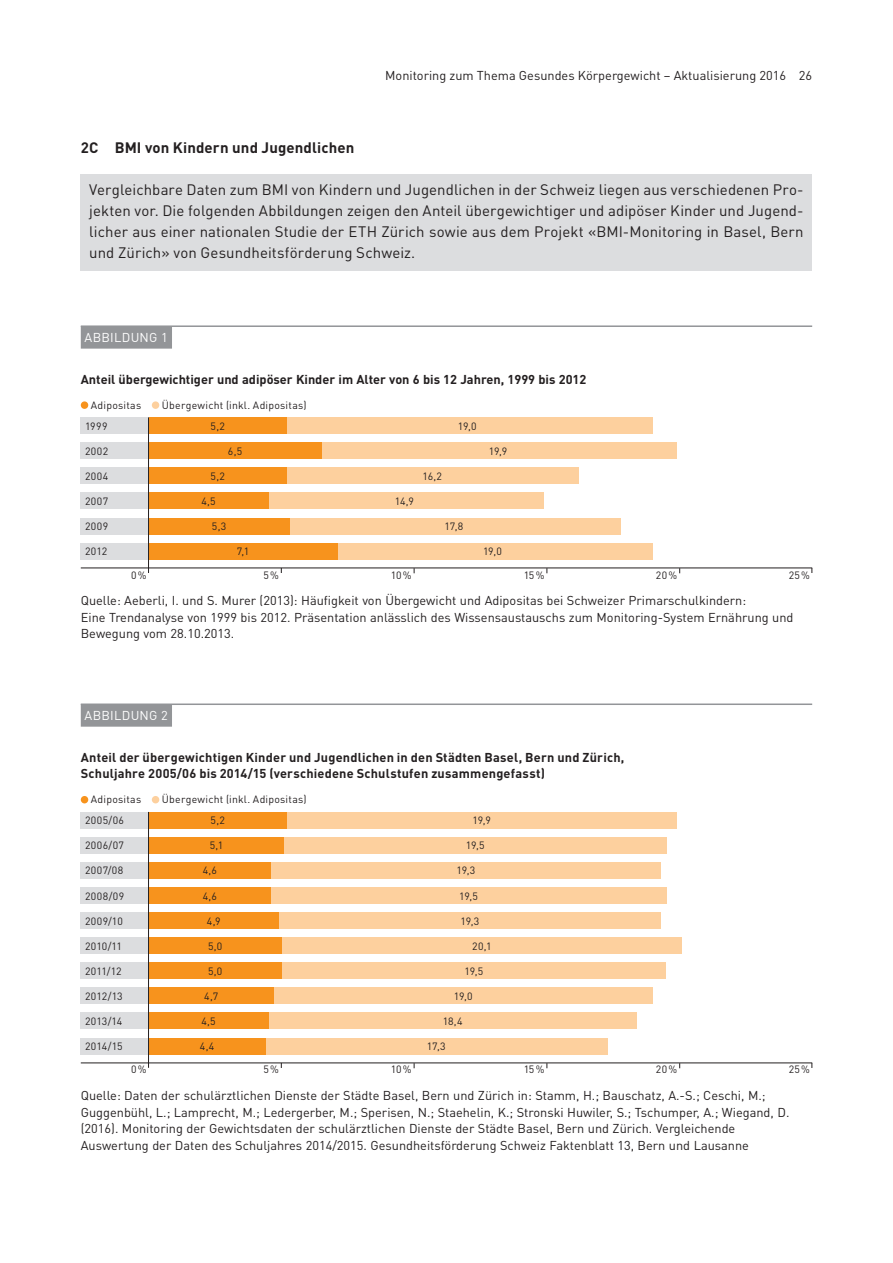
<style>
.page{position:relative;width:893px;height:1263px;background:#fff}
.page>*{position:absolute;margin:0;border:0;box-sizing:border-box;transform-origin:0 0}
.t1{font:15px/21px "DINOT";letter-spacing:.005em;color:#231f20;text-align:justify}
.t2{font:700 15px "DINOT";letter-spacing:.005em;color:#231f20}
.t3{font:12.75px/16.5px "DINOT";color:#231f20}
.t4{font:700 12.75px/16.5px "DINOT";letter-spacing:.015em;color:#231f20}
.t5{font:12.75px "DINOT";letter-spacing:.03em;color:#fff}
.t6{font:10.5px "DINOT";letter-spacing:.025em;color:#231f20}
</style>
<div class="page">
<div style="left:81px;top:174px;width:731px;height:97px;background:#dcdddf"></div>
<div style="left:81px;top:401px;width:7px;height:8px;background:#f7931d;border-radius:50%"></div>
<div style="left:152px;top:401px;width:7px;height:8px;background:#fdd09e;border-radius:50%"></div>
<div style="left:81px;top:468px;width:68px;height:16px;background:#dcdddf"></div>
<div style="left:286px;top:468px;width:293px;height:16px;background:#fdd09e"></div>
<div style="left:149px;top:468px;width:138px;height:16px;background:#f7931d"></div>
<div style="left:81px;top:442px;width:68px;height:17px;background:#dcdddf"></div>
<div style="left:319px;top:442px;width:358px;height:17px;background:#fdd09e"></div>
<div style="left:149px;top:442px;width:172px;height:17px;background:#f7931d"></div>
<div style="left:81px;top:417px;width:68px;height:17px;background:#dcdddf"></div>
<div style="left:282px;top:417px;width:371px;height:17px;background:#fdd09e"></div>
<div style="left:149px;top:417px;width:138px;height:17px;background:#f7931d"></div>
<div style="left:81px;top:493px;width:68px;height:16px;background:#dcdddf"></div>
<div style="left:265px;top:493px;width:279px;height:16px;background:#fdd09e"></div>
<div style="left:149px;top:493px;width:119px;height:16px;background:#f7931d"></div>
<div style="left:81px;top:518px;width:68px;height:16px;background:#dcdddf"></div>
<div style="left:287px;top:518px;width:334px;height:16px;background:#fdd09e"></div>
<div style="left:149px;top:518px;width:140px;height:16px;background:#f7931d"></div>
<div style="left:81px;top:543px;width:68px;height:16px;background:#dcdddf"></div>
<div style="left:332px;top:543px;width:321px;height:16px;background:#fdd09e"></div>
<div style="left:149px;top:543px;width:188px;height:16px;background:#f7931d"></div>
<hr style="left:81px;top:568px;width:731px;height:1px;background:#231f20">
<hr style="left:148px;top:417px;width:1px;height:156px;background:#231f20">
<hr style="left:81px;top:325px;width:731px;height:2px;background:#939598">
<div style="left:81px;top:326px;width:91px;height:23px;background:#939598"></div>
<div style="left:81px;top:796px;width:7px;height:7px;background:#f7931d;border-radius:50%"></div>
<div style="left:152px;top:796px;width:7px;height:7px;background:#fdd09e;border-radius:50%"></div>
<div style="left:81px;top:862px;width:68px;height:17px;background:#dcdddf"></div>
<div style="left:271px;top:862px;width:390px;height:17px;background:#fdd09e"></div>
<div style="left:149px;top:862px;width:122px;height:17px;background:#f7931d"></div>
<div style="left:81px;top:837px;width:68px;height:17px;background:#dcdddf"></div>
<div style="left:284px;top:837px;width:382px;height:17px;background:#fdd09e"></div>
<div style="left:149px;top:837px;width:135px;height:17px;background:#f7931d"></div>
<div style="left:287px;top:812px;width:390px;height:16px;background:#fdd09e"></div>
<div style="left:149px;top:812px;width:138px;height:16px;background:#f7931d"></div>
<div style="left:81px;top:887px;width:68px;height:17px;background:#dcdddf"></div>
<div style="left:271px;top:887px;width:395px;height:17px;background:#fdd09e"></div>
<div style="left:149px;top:887px;width:122px;height:17px;background:#f7931d"></div>
<div style="left:81px;top:912px;width:68px;height:17px;background:#dcdddf"></div>
<div style="left:279px;top:912px;width:382px;height:17px;background:#fdd09e"></div>
<div style="left:149px;top:912px;width:130px;height:17px;background:#f7931d"></div>
<div style="left:81px;top:937px;width:68px;height:17px;background:#dcdddf"></div>
<div style="left:281px;top:937px;width:401px;height:17px;background:#fdd09e"></div>
<div style="left:149px;top:937px;width:132px;height:17px;background:#f7931d"></div>
<div style="left:81px;top:962px;width:68px;height:17px;background:#dcdddf"></div>
<div style="left:281px;top:962px;width:385px;height:17px;background:#fdd09e"></div>
<div style="left:149px;top:962px;width:132px;height:17px;background:#f7931d"></div>
<div style="left:81px;top:987px;width:68px;height:17px;background:#dcdddf"></div>
<div style="left:274px;top:987px;width:379px;height:17px;background:#fdd09e"></div>
<div style="left:149px;top:987px;width:125px;height:17px;background:#f7931d"></div>
<div style="left:81px;top:1013px;width:68px;height:16px;background:#dcdddf"></div>
<div style="left:268px;top:1013px;width:369px;height:16px;background:#fdd09e"></div>
<div style="left:149px;top:1013px;width:119px;height:16px;background:#f7931d"></div>
<div style="left:81px;top:1038px;width:68px;height:16px;background:#dcdddf"></div>
<div style="left:265px;top:1038px;width:343px;height:16px;background:#fdd09e"></div>
<div style="left:149px;top:1038px;width:117px;height:16px;background:#f7931d"></div>
<hr style="left:81px;top:1062px;width:731px;height:1px;background:#231f20">
<div style="left:81px;top:812px;width:68px;height:16px;background:#dcdddf"></div>
<hr style="left:148px;top:812px;width:1px;height:256px;background:#231f20">
<hr style="left:81px;top:703px;width:731px;height:2px;background:#939598">
<div style="left:81px;top:704px;width:91px;height:23px;background:#939598"></div>
<p class="t2" style="left:81px;top:137px;width:275px">2C BMI von Kindern und Jugendlichen</p>
<p class="t3" style="left:385px;top:67px;width:428px">Monitoring zum Thema Gesundes Körpergewicht – Aktualisierung 2016 26</p>
<p class="t1" style="left:89px;top:178px;width:716px">Vergleichbare Daten zum BMI von Kindern und Jugendlichen in der Schweiz liegen aus verschiedenen Pro&shy;jekten vor. Die folgenden Abbildungen zeigen den Anteil übergewichtiger und adipöser Kinder und Jugend&shy;licher aus einer nationalen Studie der ETH Zürich sowie aus dem Projekt «BMI-Monitoring in Basel, Bern und Zürich» von Gesundheitsförderung Schweiz.</p>
<p class="t5" style="left:84px;top:329px;width:85px">Abbildung 1</p>
<p class="t4" style="left:81px;top:370px;width:507px">Anteil übergewichtiger und adipöser Kinder im Alter von 6 bis 12 Jahren, 1999 bis 2012</p>
<p class="t6" style="left:91px;top:398px;width:52px">Adipositas</p>
<p class="t6" style="left:162px;top:398px;width:146px">Übergewicht (inkl. Adipositas)</p>
<p class="t6" style="left:85px;top:419px;width:24px">1999</p>
<p class="t6" style="left:211px;top:419px;width:16px">5,2</p>
<p class="t6" style="left:458px;top:419px;width:20px">19,0</p>
<p class="t6" style="left:85px;top:444px;width:25px">2002</p>
<p class="t6" style="left:228px;top:444px;width:16px">6,5</p>
<p class="t6" style="left:489px;top:444px;width:20px">19,9</p>
<p class="t6" style="left:85px;top:469px;width:25px">2004</p>
<p class="t6" style="left:211px;top:469px;width:16px">5,2</p>
<p class="t6" style="left:422px;top:469px;width:21px">16,2</p>
<p class="t6" style="left:85px;top:494px;width:25px">2007</p>
<p class="t6" style="left:201px;top:494px;width:16px">4,5</p>
<p class="t6" style="left:395px;top:494px;width:21px">14,9</p>
<p class="t6" style="left:85px;top:519px;width:25px">2009</p>
<p class="t6" style="left:212px;top:519px;width:16px">5,3</p>
<p class="t6" style="left:445px;top:519px;width:20px">17,8</p>
<p class="t6" style="left:85px;top:544px;width:24px">2012</p>
<p class="t6" style="left:237px;top:544px;width:14px">7,1</p>
<p class="t6" style="left:483px;top:544px;width:20px">19,0</p>
<p class="t6" style="left:131px;top:568px;width:17px">0%</p>
<p class="t6" style="left:263px;top:568px;width:17px">5%</p>
<p class="t6" style="left:391px;top:568px;width:22px">10%</p>
<p class="t6" style="left:524px;top:568px;width:22px">15%</p>
<p class="t6" style="left:656px;top:568px;width:23px">20%</p>
<p class="t6" style="left:789px;top:568px;width:23px">25%</p>
<p class="t3" style="left:81px;top:592px;width:714px">Quelle: Aeberli, I. und S. Murer (2013): Häufigkeit von Übergewicht und Adipositas bei Schweizer Primarschulkindern:<br>Eine Trendanalyse von 1999 bis 2012. Präsentation anlässlich des Wissensaustauschs zum Monitoring-System Ernährung und<br>Bewegung vom 28.10.2013.</p>
<p class="t5" style="left:84px;top:707px;width:85px">Abbildung 2</p>
<p class="t4" style="left:81px;top:748px;width:545px">Anteil der übergewichtigen Kinder und Jugendlichen in den Städten Basel, Bern und Zürich,<br>Schuljahre 2005/06 bis 2014/15 (verschiedene Schulstufen zusammengefasst)</p>
<p class="t6" style="left:91px;top:792px;width:52px">Adipositas</p>
<p class="t6" style="left:162px;top:792px;width:146px">Übergewicht (inkl. Adipositas)</p>
<p class="t6" style="left:85px;top:813px;width:40px">2005/06</p>
<p class="t6" style="left:211px;top:813px;width:16px">5,2</p>
<p class="t6" style="left:473px;top:813px;width:20px">19,9</p>
<p class="t6" style="left:85px;top:838px;width:40px">2006/07</p>
<p class="t6" style="left:210px;top:838px;width:15px">5,1</p>
<p class="t6" style="left:466px;top:838px;width:20px">19,5</p>
<p class="t6" style="left:85px;top:863px;width:40px">2007/08</p>
<p class="t6" style="left:203px;top:863px;width:16px">4,6</p>
<p class="t6" style="left:456px;top:863px;width:20px">19,3</p>
<p class="t6" style="left:85px;top:889px;width:41px">2008/09</p>
<p class="t6" style="left:203px;top:889px;width:16px">4,6</p>
<p class="t6" style="left:459px;top:889px;width:20px">19,5</p>
<p class="t6" style="left:85px;top:914px;width:39px">2009/10</p>
<p class="t6" style="left:207px;top:914px;width:15px">4,9</p>
<p class="t6" style="left:460px;top:914px;width:20px">19,3</p>
<p class="t6" style="left:85px;top:939px;width:38px">2010/11</p>
<p class="t6" style="left:208px;top:939px;width:16px">5,0</p>
<p class="t6" style="left:472px;top:939px;width:21px">20,1</p>
<p class="t6" style="left:85px;top:964px;width:38px">2011/12</p>
<p class="t6" style="left:208px;top:964px;width:16px">5,0</p>
<p class="t6" style="left:464px;top:964px;width:20px">19,5</p>
<p class="t6" style="left:85px;top:989px;width:39px">2012/13</p>
<p class="t6" style="left:204px;top:989px;width:15px">4,7</p>
<p class="t6" style="left:454px;top:989px;width:20px">19,0</p>
<p class="t6" style="left:85px;top:1014px;width:39px">2013/14</p>
<p class="t6" style="left:201px;top:1014px;width:16px">4,5</p>
<p class="t6" style="left:443px;top:1014px;width:21px">18,4</p>
<p class="t6" style="left:85px;top:1039px;width:39px">2014/15</p>
<p class="t6" style="left:200px;top:1039px;width:16px">4,4</p>
<p class="t6" style="left:427px;top:1039px;width:20px">17,3</p>
<p class="t6" style="left:131px;top:1062px;width:17px">0%</p>
<p class="t6" style="left:263px;top:1062px;width:17px">5%</p>
<p class="t6" style="left:391px;top:1062px;width:22px">10%</p>
<p class="t6" style="left:524px;top:1062px;width:22px">15%</p>
<p class="t6" style="left:656px;top:1062px;width:23px">20%</p>
<p class="t6" style="left:789px;top:1062px;width:23px">25%</p>
<p class="t3" style="left:81px;top:1087px;width:710px">Quelle: Daten der schulärztlichen Dienste der Städte Basel, Bern und Zürich in: Stamm, H.; Bauschatz, A.-S.; Ceschi, M.; Guggenbühl, L.; Lamprecht, M.; Ledergerber, M.; Sperisen, N .; Staehelin, K.; Stronski Huwiler, S.; Tschumper, A.; Wiegand, D. (2016). Monitoring der Gewichtsdaten der schulärztlichen Dienste der Städte Basel, Bern und Zürich. Vergleichende Auswertung der Daten des Schuljahres 2014/2015. Gesundheitsförderung Schweiz Faktenblatt 13, Bern und Lausanne</p>
</div>
